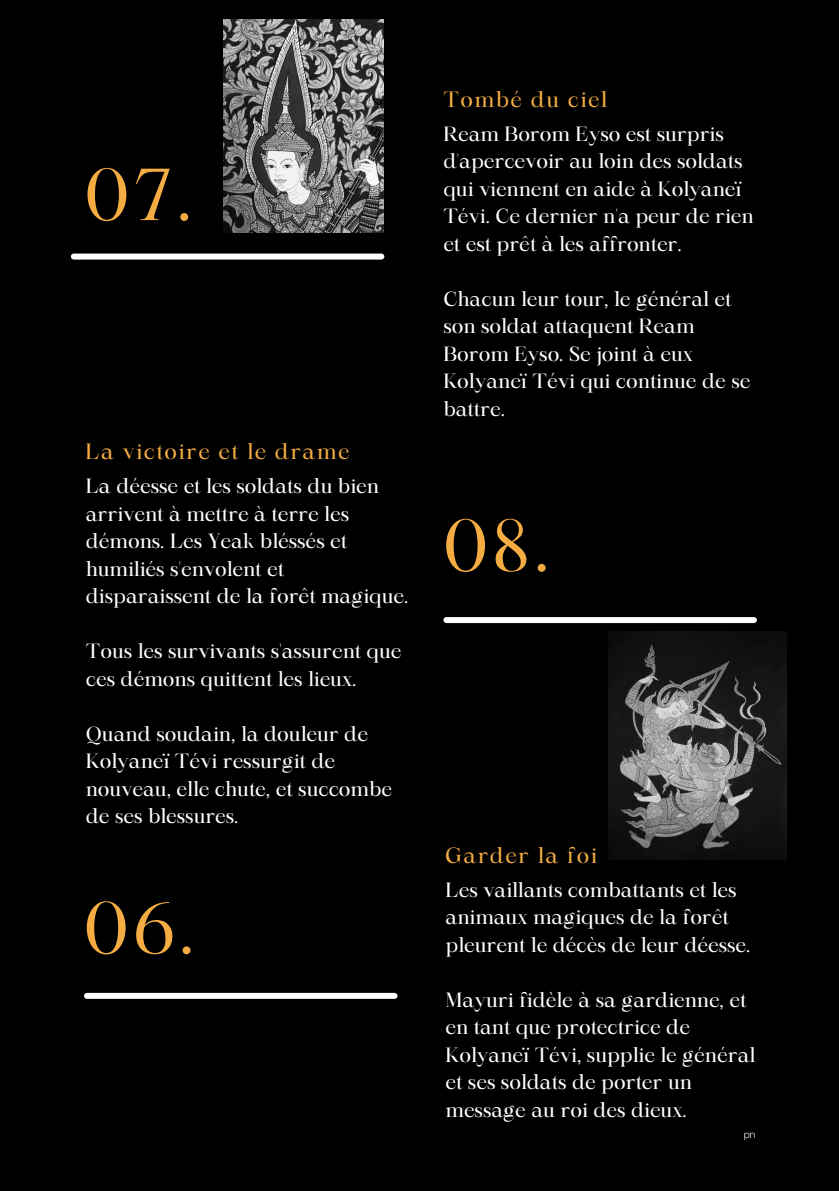
<style>
.page{position:relative;width:839px;height:1191px;background:#fff}
.page>*{position:absolute;margin:0;border:0;box-sizing:border-box;transform-origin:0 0}
.t1{font:70.4px "Maharlika";color:#f4ac43}
.t2{font:21.2px "Maharlika";letter-spacing:.07em;color:#f4ac43}
.t3{font:19.8px/27.4px "Maharlika";color:#fff}
.t4{font:13px "Darker Grotesque";color:#fff}
</style>
<div class="page">
<div style="left:0;top:0;width:838px;height:1191px;background:#000"></div>
<div style="left:74px;top:254px;width:307px;height:6px;background:#fff"></div>
<div style="left:446px;top:617px;width:308px;height:6px;background:#fff"></div>
<div style="left:87px;top:993px;width:307px;height:6px;background:#fff"></div>
<img style="left:608px;top:631px;width:178px;height:228px">
<img style="left:223px;top:20px;width:161px;height:213px">
<p class="t1" style="left:85px;top:166px;width:108px">07.</p>
<p class="t2" style="left:85px;top:443px;width:265px">La victoire et le drame</p>
<p class="t3" style="left:86px;top:474px;width:324px">La déesse et les soldats du bien arrivent à mettre à terre les démons. Les Yeak bléssés et humiliés s'envolent et disparaissent de la forêt magique.</p>
<p class="t3" style="left:86px;top:639px;width:317px">Tous les survivants s'assurent que ces démons quittent les lieux.</p>
<p class="t3" style="left:86px;top:722px;width:308px">Quand soudain, la douleur de<br>Kolyaneï Tévi ressurgit de nouveau, elle chute, et succombe de ses blessures.</p>
<p class="t1" style="left:84px;top:900px;width:111px">06.</p>
<p class="t2" style="left:443px;top:91px;width:165px">Tombé du ciel</p>
<p class="t3" style="left:443px;top:122px;width:312px">Ream Borom Eyso est surpris d'apercevoir au loin des soldats qui viennent en aide à Kolyaneï<br>Tévi. Ce dernier n'a peur de rien et est prêt à les affronter.</p>
<p class="t3" style="left:443px;top:287px;width:308px">Chacun leur tour, le général et son soldat attaquent Ream<br>Borom Eyso. Se joint à eux<br>Kolyaneï Tévi qui continue de se battre.</p>
<p class="t1" style="left:443px;top:517px;width:107px">08.</p>
<p class="t2" style="left:445px;top:847px;width:153px">Garder la foi</p>
<p class="t3" style="left:445px;top:878px;width:306px">Les vaillants combattants et les animaux magiques de la forêt pleurent le décès de leur déesse.</p>
<p class="t3" style="left:445px;top:988px;width:311px">Mayuri fidèle à sa gardienne, et en tant que protectrice de<br>Kolyaneï Tévi, supplie le général et ses soldats de porter un message au roi des dieux.</p>
<p class="t4" style="left:743px;top:1125px;width:13px">pn</p>
</div>
